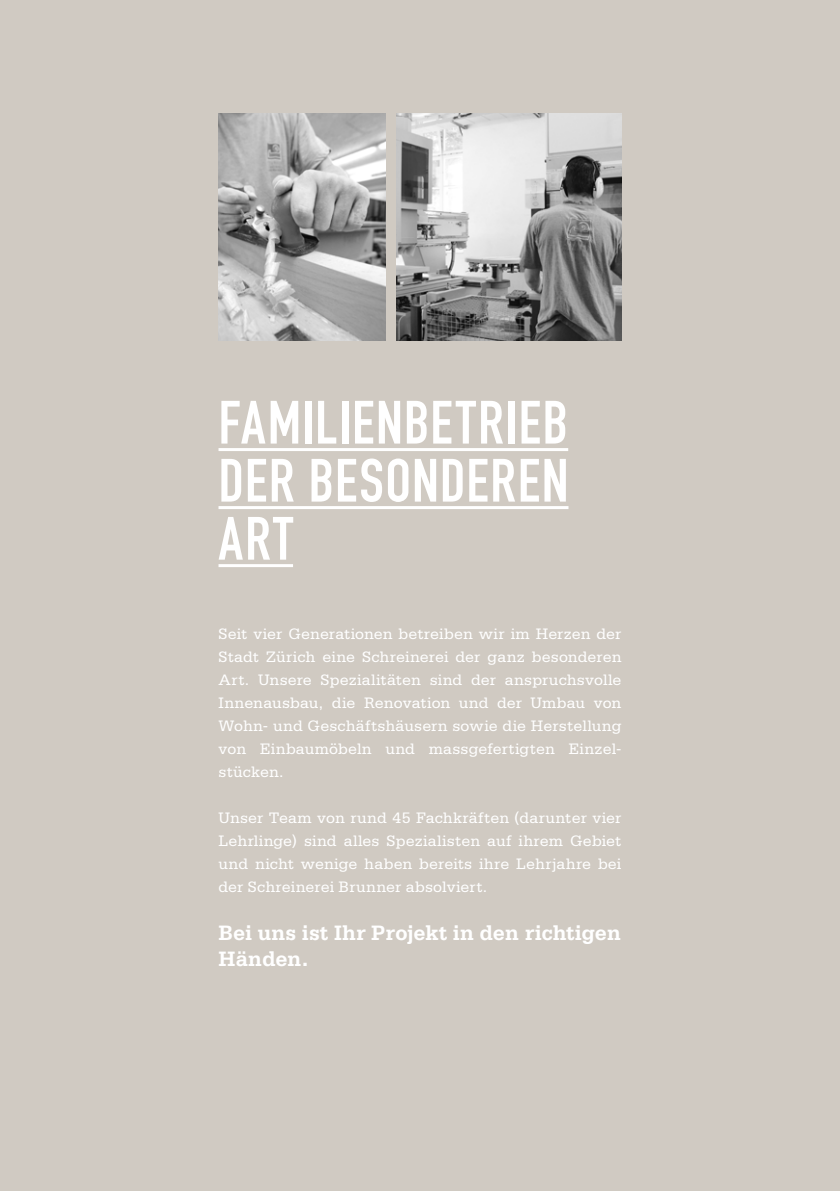
<style>
.page{position:relative;width:840px;height:1191px;background:#fff}
.page>*{position:absolute;margin:0;border:0;box-sizing:border-box;transform-origin:0 0}
.t1{font:60px/58px "DIN Engschrift";letter-spacing:.025em;color:#fff;text-align:justify}
.t2{font:700 22px/26px "Serifa";letter-spacing:-.005em;color:#fff}
.t3{font:16px/23px "Serifa";letter-spacing:.01em;color:#fff;text-align:justify}
</style>
<div class="page">
<div style="left:0;top:0;width:839px;height:1191px;background:#d0cac2"></div>
<hr style="left:218px;top:448px;width:350px;height:3px;background:#fff">
<hr style="left:218px;top:506px;width:350px;height:3px;background:#fff">
<hr style="left:218px;top:564px;width:75px;height:3px;background:#fff">
<img style="left:397px;top:113px;width:224px;height:227px">
<img style="left:218px;top:113px;width:168px;height:227px">
<h1 class="t1" style="left:218px;top:393px;width:351px">FAMILIENBETRIEB DER BESONDEREN ART</h1>
<p class="t3" style="left:218px;top:622px;width:404px">Seit vier Generationen betreiben wir im Herzen der Stadt Zürich eine Schreinerei der ganz besonderen Art. Unsere Spezialitäten sind der anspruchsvolle Innenausbau, die Renovation und der Umbau von Wohn- und Geschäftshäusern sowie die Herstellung von Einbaumöbeln und massgefertigten Einzel&shy;stücken.</p>
<p class="t3" style="left:218px;top:806px;width:404px">Unser Team von rund 45 Fachkräften (darunter vier Lehrlinge) sind alles Spezialisten auf ihrem Gebiet und nicht wenige haben bereits ihre Lehrjahre bei der Schreinerei Brunner absolviert.</p>
<h2 class="t2" style="left:218px;top:920px;width:404px">Bei uns ist Ihr Projekt in den richtigen<br>Händen.</h2>
</div>
